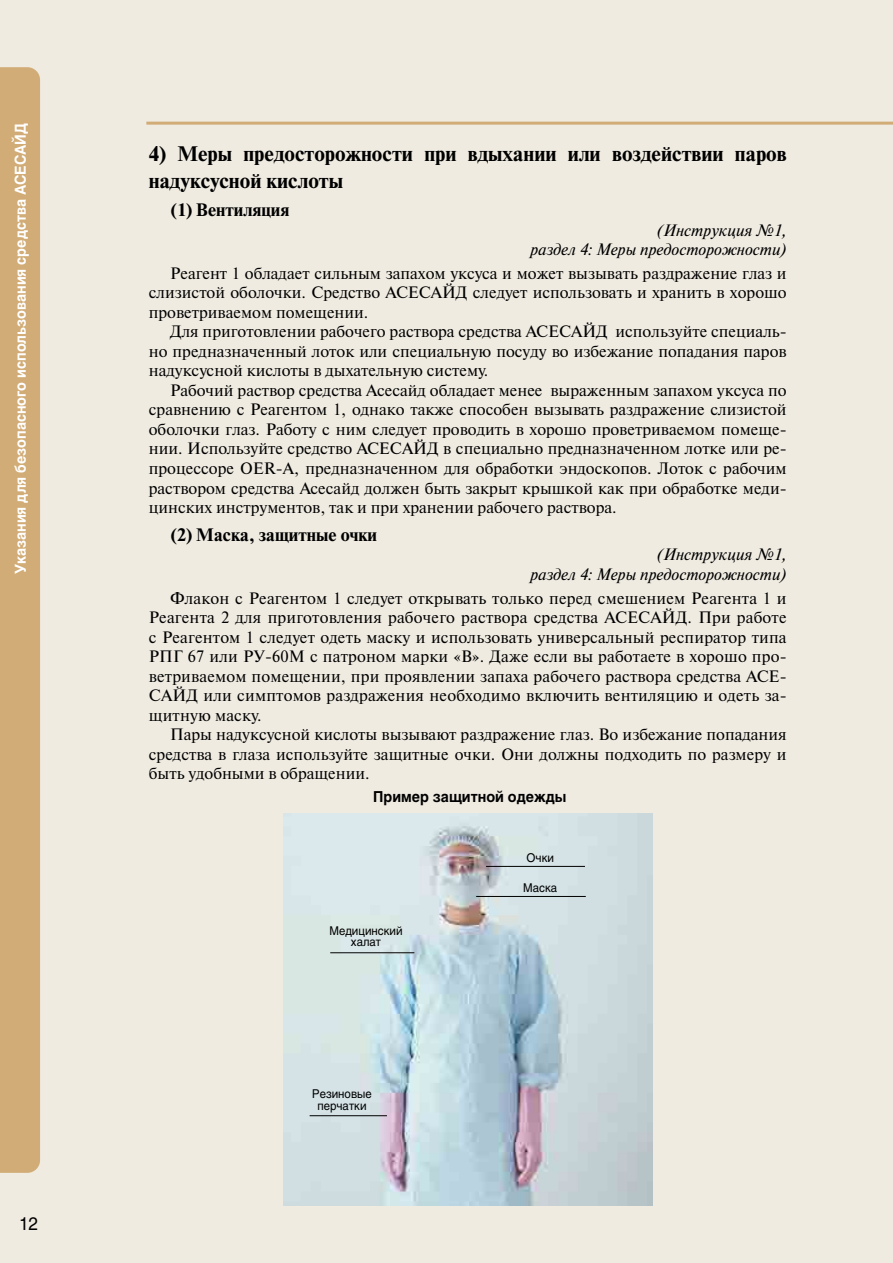
<style>
.page{position:relative;width:893px;height:1263px;background:#efebe1}
.page>*{position:absolute;margin:0;border:0;box-sizing:border-box;transform-origin:0 0}
.t1{font:700 21px/27px "Newton C";color:#000}
.t2{font:700 18px "Newton C";color:#000}
.t3{font:18px "Helios C";color:#000;scale:.95 1}
.t4{font:16.5px/19.5px "Newton C";color:#000;text-align:justify}
.t5{font:italic 16.5px/19.5px "Newton C";color:#000;text-align:right}
.t6{font:700 15px "Helios";color:#fff;scale:.95 1}
.t7{font:700 15px "Helios C";color:#000;scale:.95 1}
.t8{font:12px/11.7px "Helios C";color:#000;text-align:center;scale:.95 1}
</style>
<div class="page">
<div style="left:0;top:67px;width:40px;height:1106px;background:#d1ac76"></div>
<hr style="left:146px;top:122px;width:747px;height:3px;background:#d1ac76">
<img style="left:283px;top:814px;width:370px;height:391px">
<hr style="left:486px;top:866px;width:99px;height:1px;background:#000">
<hr style="left:476px;top:896px;width:110px;height:1px;background:#000">
<hr style="left:330px;top:952px;width:84px;height:1px;background:#000">
<hr style="left:310px;top:1115px;width:77px;height:1px;background:#000">
<p class="t6" style="left:12px;top:574px;width:476px;rotate:-90deg">Указания для безопасного использования средства АСЕСАЙД</p>
<p class="t3" style="left:19px;top:1213px;width:22px">12</p>
<p class="t1" style="left:149px;top:140px;width:639px">4) Меры предосторожности при вдыхании или воздействии паров надуксусной кислоты</p>
<p class="t2" style="left:170px;top:200px;width:121px">(1) Вентиляция</p>
<p class="t5" style="left:530px;top:220px;width:258px">(Инструкция №1,<br>раздел 4: Меры предосторожности)</p>
<p class="t4" style="left:149px;top:264px;width:639px;text-indent:21px">Реагент 1 обладает сильным запахом уксуса и может вызывать раздражение глаз и слизистой оболочки. Средство АСЕСАЙД следует использовать и хранить в хорошо проветриваемом помещении.</p>
<p class="t4" style="left:149px;top:322px;width:639px;text-indent:21px">Для приготовлении рабочего раствора средства АСЕСАЙД используйте специаль&shy;но предназначенный лоток или специальную посуду во избежание попадания паров надуксусной кислоты в дыхательную систему.</p>
<p class="t4" style="left:149px;top:381px;width:639px;text-indent:21px">Рабочий раствор средства Асесайд обладает менее выраженным запахом уксуса по сравнению с Реагентом 1, однако также способен вызывать раздражение слизистой оболочки глаз. Работу с ним следует проводить в хорошо проветриваемом помеще&shy;нии. Используйте средство АСЕСАЙД в специально предназначенном лотке или ре&shy;процессоре OER-A, предназначенном для обработки эндоскопов. Лоток с рабочим раствором средства Асесайд должен быть закрыт крышкой как при обработке меди&shy;цинских инструментов, так и при хранении рабочего раствора.</p>
<p class="t2" style="left:170px;top:525px;width:208px">(2) Маска, защитные очки</p>
<p class="t5" style="left:530px;top:545px;width:258px">(Инструкция №1,<br>раздел 4: Меры предосторожности)</p>
<p class="t4" style="left:149px;top:588px;width:639px;text-indent:21px">Флакон с Реагентом 1 следует открывать только перед смешением Реагента 1 и Реагента 2 для приготовления рабочего раствора средства АСЕСАЙД. При работе с Реагентом 1 следует одеть маску и использовать универсальный респиратор типа РПГ 67 или РУ-60М с патроном марки «В». Даже если вы работаете в хорошо про&shy;ветриваемом помещении, при проявлении запаха рабочего раствора средства АСЕ-САЙД или симптомов раздражения необходимо включить вентиляцию и одеть за&shy;щитную маску.</p>
<p class="t4" style="left:149px;top:725px;width:639px;text-indent:21px">Пары надуксусной кислоты вызывают раздражение глаз. Во избежание попадания средства в глаза используйте защитные очки. Они должны подходить по размеру и быть удобными в обращении.</p>
<p class="t7" style="left:373px;top:787px;width:205px">Пример защитной одежды</p>
<p class="t8" style="left:330px;top:924px;width:78px">Медицинский халат</p>
<p class="t8" style="left:312px;top:1088px;width:64px">Резиновые перчатки</p>
<p class="t8" style="left:526px;top:851px;width:30px">Очки</p>
<p class="t8" style="left:523px;top:881px;width:37px">Маска</p>
</div>
